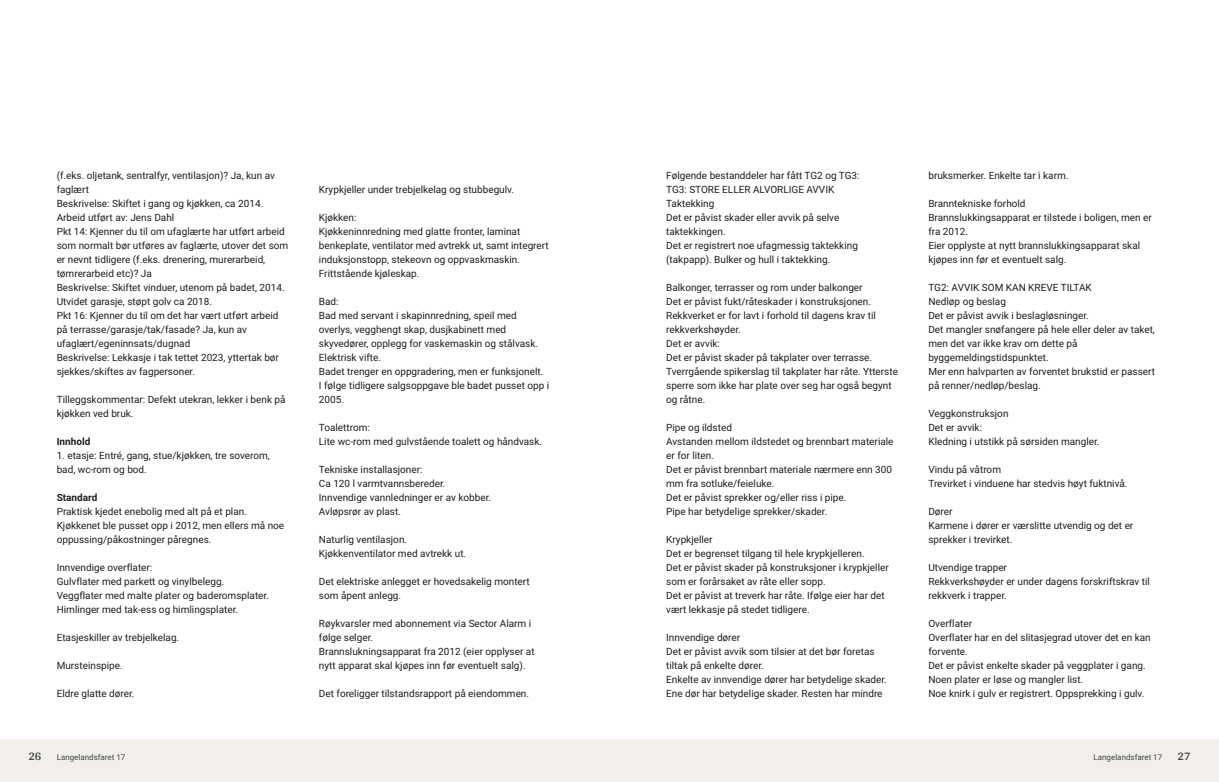
<style>
.page{position:relative;width:1219px;height:782px;background:#fff}
.page>*{position:absolute;margin:0;border:0;box-sizing:border-box;transform-origin:0 0}
.t1{font:700 12px "Arya";color:#414749}
.t2{font:10px/14px "Roboto Vitec";color:#1d1d1b}
.t3{font:700 10px "Roboto Vitec";color:#1d1d1b}
.t4{font:8px "Roboto Vitec";color:#414749}
</style>
<div class="page">
<div style="left:0;top:739px;width:612px;height:42px;background:#f2eeea"></div>
<div style="left:607px;top:739px;width:612px;height:42px;background:#f2eeea"></div>
<p class="t2" style="left:57px;top:167px;width:233px">(f.eks. oljetank, sentralfyr, ventilasjon)? Ja, kun av faglært<br>Beskrivelse: Skiftet i gang og kjøkken, ca 2014.<br>Arbeid utført av: Jens Dahl<br>Pkt 14: Kjenner du til om ufaglærte har utført arbeid som normalt bør utføres av faglærte, utover det som er nevnt tidligere (f.eks. drenering, murerarbeid, tømrerarbeid etc)? Ja<br>Beskrivelse: Skiftet vinduer, utenom på badet, 2014.<br>Utvidet garasje, støpt golv ca 2018.<br>Pkt 16: Kjenner du til om det har vært utført arbeid på terrasse/garasje/tak/fasade? Ja, kun av ufaglært/egeninnsats/dugnad<br>Beskrivelse: Lekkasje i tak tettet 2023, yttertak bør sjekkes/skiftes av fagpersoner.</p>
<p class="t2" style="left:57px;top:391px;width:230px">Tilleggskommentar: Defekt utekran, lekker i benk på kjøkken ved bruk.</p>
<p class="t3" style="left:57px;top:434px;width:35px">Innhold</p>
<p class="t2" style="left:57px;top:447px;width:215px">1. etasje: Entré, gang, stue/kjøkken, tre soverom, bad, wc‑rom og bod.</p>
<p class="t3" style="left:57px;top:490px;width:42px">Standard</p>
<p class="t2" style="left:57px;top:503px;width:229px">Praktisk kjedet enebolig med alt på et plan.<br>Kjøkkenet ble pusset opp i 2012, men ellers må noe oppussing/påkostninger påregnes.</p>
<p class="t2" style="left:57px;top:559px;width:214px">Innvendige overflater:<br>Gulvflater med parkett og vinylbelegg.<br>Veggflater med malte plater og baderomsplater.<br>Himlinger med tak‑ess og himlingsplater.</p>
<p class="t2" style="left:57px;top:629px;width:124px">Etasjeskiller av trebjelkelag.</p>
<p class="t2" style="left:57px;top:657px;width:68px">Mursteinspipe.</p>
<p class="t2" style="left:57px;top:685px;width:79px">Eldre glatte dører.</p>
<p class="t1" style="left:28px;top:749px;width:15px">26</p>
<p class="t4" style="left:57px;top:751px;width:70px">Langelandsfaret 17</p>
<p class="t2" style="left:319px;top:181px;width:197px">Krypkjeller under trebjelkelag og stubbegulv.</p>
<p class="t2" style="left:319px;top:209px;width:231px">Kjøkken:<br>Kjøkkeninnredning med glatte fronter, laminat benkeplate, ventilator med avtrekk ut, samt integrert induksjonstopp, stekeovn og oppvaskmaskin.<br>Frittstående kjøleskap.</p>
<p class="t2" style="left:319px;top:293px;width:232px">Bad:<br>Bad med servant i skapinnredning, speil med overlys, vegghengt skap, dusjkabinett med skyvedører, opplegg for vaskemaskin og stålvask.<br>Elektrisk vifte.<br>Badet trenger en oppgradering, men er funksjonelt.<br>I følge tidligere salgsoppgave ble badet pusset opp i 2005.</p>
<p class="t2" style="left:319px;top:419px;width:225px">Toalettrom:<br>Lite wc‑rom med gulvstående toalett og håndvask.</p>
<p class="t2" style="left:319px;top:461px;width:174px">Tekniske installasjoner:<br>Ca 120 l varmtvannsbereder.<br>Innvendige vannledninger er av kobber.<br>Avløpsrør av plast.</p>
<p class="t2" style="left:319px;top:531px;width:149px">Naturlig ventilasjon.<br>Kjøkkenventilator med avtrekk ut.</p>
<p class="t2" style="left:319px;top:573px;width:212px">Det elektriske anlegget er hovedsakelig montert som åpent anlegg.</p>
<p class="t2" style="left:319px;top:615px;width:217px">Røykvarsler med abonnement via Sector Alarm i følge selger.<br>Brannslukningsapparat fra 2012 (eier opplyser at nytt apparat skal kjøpes inn før eventuelt salg).</p>
<p class="t2" style="left:319px;top:685px;width:212px">Det foreligger tilstandsrapport på eiendommen.</p>
<p class="t2" style="left:666px;top:167px;width:195px">Følgende bestanddeler har fått TG2 og TG3:<br>TG3: STORE ELLER ALVORLIGE AVVIK<br>Taktekking<br>Det er påvist skader eller avvik på selve taktekkingen.<br>Det er registrert noe ufagmessig taktekking (takpapp). Bulker og hull i taktekking.</p>
<p class="t2" style="left:666px;top:279px;width:233px">Balkonger, terrasser og rom under balkonger<br>Det er påvist fukt/råteskader i konstruksjonen.<br>Rekkverket er for lavt i forhold til dagens krav til rekkverkshøyder.<br>Det er avvik:<br>Det er påvist skader på takplater over terrasse.<br>Tverrgående spikerslag til takplater har råte. Ytterste sperre som ikke har plate over seg har også begynt og råtne.</p>
<p class="t2" style="left:666px;top:419px;width:229px">Pipe og ildsted<br>Avstanden mellom ildstedet og brennbart materiale er for liten.<br>Det er påvist brennbart materiale nærmere enn 300 mm fra sotluke/feieluke.<br>Det er påvist sprekker og/eller riss i pipe.<br>Pipe har betydelige sprekker/skader.</p>
<p class="t2" style="left:666px;top:531px;width:224px">Krypkjeller<br>Det er begrenset tilgang til hele krypkjelleren.<br>Det er påvist skader på konstruksjoner i krypkjeller som er forårsaket av råte eller sopp.<br>Det er påvist at treverk har råte. Ifølge eier har det vært lekkasje på stedet tidligere.</p>
<p class="t2" style="left:666px;top:629px;width:222px">Innvendige dører<br>Det er påvist avvik som tilsier at det bør foretas tiltak på enkelte dører.<br>Enkelte av innvendige dører har betydelige skader.<br>Ene dør har betydelige skader. Resten har mindre</p>
<p class="t2" style="left:928px;top:167px;width:142px">bruksmerker. Enkelte tar i karm.</p>
<p class="t2" style="left:928px;top:195px;width:225px">Branntekniske forhold<br>Brannslukkingsapparat er tilstede i boligen, men er fra 2012.<br>Eier opplyste at nytt brannslukkingsapparat skal kjøpes inn før et eventuelt salg.</p>
<p class="t2" style="left:928px;top:279px;width:228px">TG2: AVVIK SOM KAN KREVE TILTAK<br>Nedløp og beslag<br>Det er påvist avvik i beslagløsninger.<br>Det mangler snøfangere på hele eller deler av taket, men det var ikke krav om dette på byggemeldingstidspunktet.<br>Mer enn halvparten av forventet brukstid er passert på renner/nedløp/beslag.</p>
<p class="t2" style="left:928px;top:405px;width:173px">Veggkonstruksjon<br>Det er avvik:<br>Kledning i utstikk på sørsiden mangler.</p>
<p class="t2" style="left:928px;top:461px;width:201px">Vindu på våtrom<br>Trevirket i vinduene har stedvis høyt fuktnivå.</p>
<p class="t2" style="left:928px;top:503px;width:206px">Dører<br>Karmene i dører er værslitte utvendig og det er sprekker i trevirket.</p>
<p class="t2" style="left:928px;top:559px;width:223px">Utvendige trapper<br>Rekkverkshøyder er under dagens forskriftskrav til rekkverk i trapper.</p>
<p class="t2" style="left:928px;top:615px;width:224px">Overflater<br>Overflater har en del slitasjegrad utover det en kan forvente.<br>Det er påvist enkelte skader på veggplater i gang.<br>Noen plater er løse og mangler list.<br>Noe knirk i gulv er registrert. Oppsprekking i gulv.</p>
<p class="t4" style="left:1093px;top:751px;width:70px">Langelandsfaret 17</p>
<p class="t1" style="left:1177px;top:749px;width:15px">27</p>
</div>
